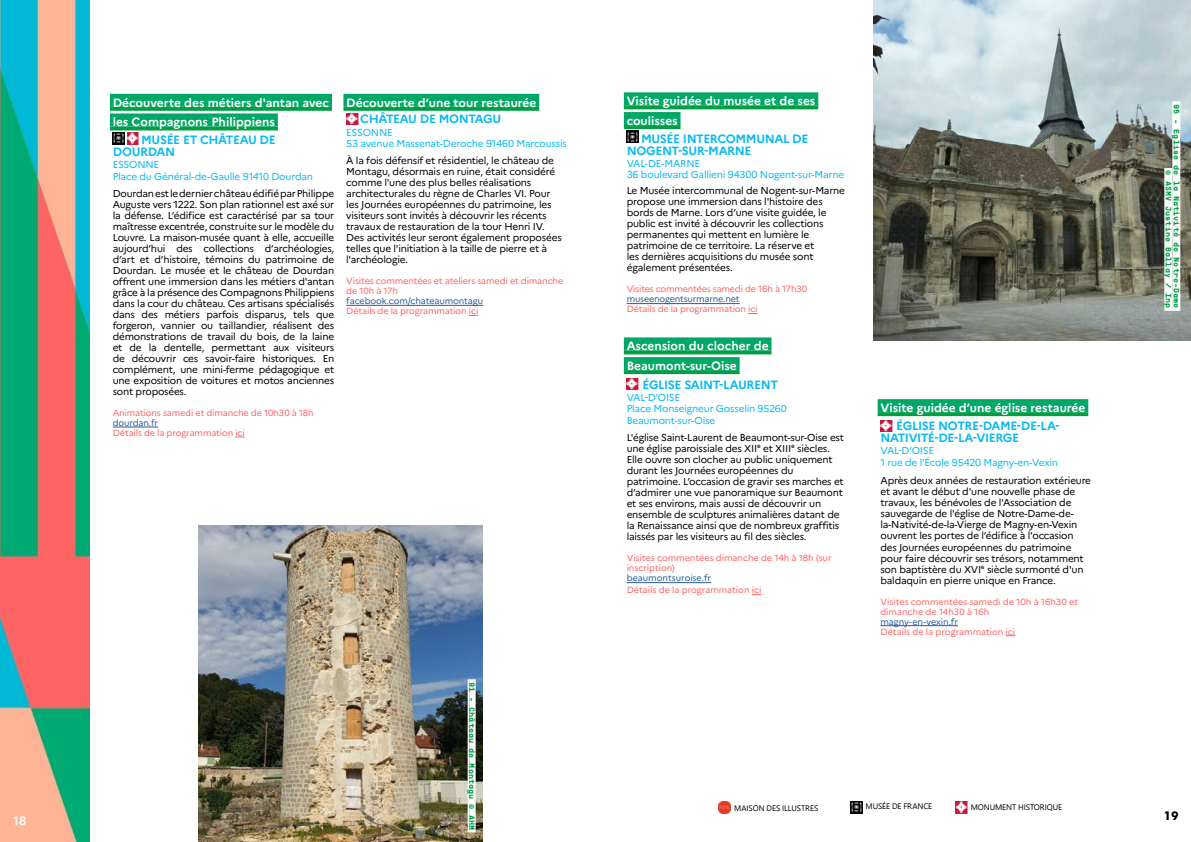
<style>
.page{position:relative;width:1191px;height:842px;background:#fff}
.page>*{position:absolute;margin:0;border:0;box-sizing:border-box;transform-origin:0 0}
.t1{font:700 12px/19.7px "Marianne";color:#fff}
.t2{font:700 12px/12px "Marianne";letter-spacing:-.035em;color:#0bbbef}
.t3{font:700 12px "Futura";color:#000}
.t4{font:10px/11px "Marianne";letter-spacing:-.02em;color:#000}
.t5{font:10px/11px "Marianne";letter-spacing:-.02em;color:#0bbbef}
.t6{font:9px/10px "Marianne";letter-spacing:-.01em;color:#ff6464}
.t7{font:9px "Marianne";letter-spacing:-.015em;color:#275b9b}
.t8{font:700 8px/8px "Supply";color:#009e45;text-align:right}
</style>
<div class="page">
<img style="left:0;top:0;width:89px;height:842px">
<img style="left:198px;top:526px;width:284px;height:316px">
<img style="left:873px;top:0;width:318px;height:340px">
<div style="left:469px;top:679px;width:6px;height:153px;background:#fff"></div>
<hr style="left:467px;top:679px;width:2px;height:153px;background:#fff">
<div style="left:1173px;top:101px;width:7px;height:210px;background:#fff"></div>
<hr style="left:1172px;top:101px;width:1px;height:210px;background:#fff">
<div style="left:1165px;top:168px;width:7px;height:143px;background:#fff"></div>
<hr style="left:1164px;top:168px;width:1px;height:143px;background:#fff">
<div style="left:877px;top:399px;width:211px;height:13px;background:#00a867"></div>
<svg style="left:877px;top:412px;width:211px;height:4px"></svg>
<hr style="left:880px;top:625px;width:78px;height:1px;background:#275b9b">
<svg style="left:880px;top:420px;width:12px;height:12px"></svg>
<div style="left:624px;top:92px;width:194px;height:13px;background:#00a867"></div>
<svg style="left:624px;top:105px;width:194px;height:4px"></svg>
<div style="left:624px;top:112px;width:56px;height:13px;background:#00a867"></div>
<svg style="left:624px;top:125px;width:56px;height:4px"></svg>
<hr style="left:626px;top:303px;width:113px;height:1px;background:#275b9b">
<div style="left:624px;top:337px;width:147px;height:13px;background:#00a867"></div>
<svg style="left:624px;top:350px;width:147px;height:4px"></svg>
<div style="left:624px;top:357px;width:115px;height:13px;background:#00a867"></div>
<svg style="left:624px;top:370px;width:115px;height:4px"></svg>
<hr style="left:626px;top:582px;width:85px;height:1px;background:#275b9b">
<svg style="left:626px;top:131px;width:13px;height:12px"></svg>
<svg style="left:626px;top:378px;width:12px;height:12px"></svg>
<div style="left:110px;top:94px;width:222px;height:13px;background:#00a867"></div>
<svg style="left:110px;top:107px;width:222px;height:4px"></svg>
<div style="left:110px;top:113px;width:168px;height:13px;background:#00a867"></div>
<svg style="left:110px;top:126px;width:168px;height:4px"></svg>
<hr style="left:113px;top:427px;width:45px;height:1px;background:#275b9b">
<svg style="left:113px;top:132px;width:26px;height:12px"></svg>
<div style="left:343px;top:94px;width:196px;height:13px;background:#00a867"></div>
<svg style="left:343px;top:107px;width:196px;height:4px"></svg>
<hr style="left:346px;top:305px;width:137px;height:1px;background:#275b9b">
<svg style="left:346px;top:113px;width:12px;height:11px"></svg>
<svg style="left:718px;top:801px;width:13px;height:12px"></svg>
<svg style="left:850px;top:801px;width:13px;height:12px"></svg>
<svg style="left:955px;top:802px;width:13px;height:11px"></svg>
<p class="t1" style="left:13px;top:811px;width:15px">18</p>
<p class="t1" style="left:113px;top:93px;width:218px">Découverte des métiers d'antan avec les Compagnons Philippiens</p>
<p class="t2" style="left:113px;top:134px;width:165px;text-indent:28px">MUSÉE ET CHÂTEAU DE<br>DOURDAN</p>
<p class="t5" style="left:113px;top:159px;width:202px;line-height:12px">ESSONNE<br>Place du Général-de-Gaulle 91410 Dourdan</p>
<p class="t4" style="left:113px;top:188px;width:223px;text-align:justify">Dourdan est le dernier château édifié par Philippe Auguste vers 1222. Son plan rationnel est axé sur la défense. L’édifice est caractérisé par sa tour maîtresse excentrée, construite sur le modèle du Louvre. La maison-musée quant à elle, accueille aujourd’hui des collections d’archéologies, d’art et d’histoire, témoins du patrimoine de Dourdan. Le musée et le château de Dourdan offrent une immersion dans les métiers d'antan grâce à la présence des Compagnons Philippiens dans la cour du château. Ces artisans spécialisés dans des métiers parfois disparus, tels que forgeron, vannier ou taillandier, réalisent des démonstrations de travail du bois, de la laine et de la dentelle, permettant aux visiteurs de découvrir ces savoir-faire historiques. En complément, une mini-ferme pédagogique et une exposition de voitures et motos anciennes sont proposées.</p>
<p class="t6" style="left:113px;top:408px;width:202px">Animations samedi et dimanche de 10h30 à 18h</p>
<p class="t7" style="left:113px;top:417px;width:47px">dourdan.fr</p>
<p class="t6" style="left:113px;top:428px;width:134px">Détails de la programmation ici</p>
<p class="t1" style="left:346px;top:93px;width:192px">Découverte d’une tour restaurée</p>
<p class="t2" style="left:360px;top:113px;width:142px">CHÂTEAU DE MONTAGU</p>
<p class="t5" style="left:346px;top:127px;width:222px">ESSONNE<br>53 avenue Massenat-Deroche 91460 Marcoussis</p>
<p class="t4" style="left:346px;top:155px;width:217px">À la fois défensif et résidentiel, le château de Montagu, désormais en ruine, était considéré comme l'une des plus belles réalisations architecturales du règne de Charles VI. Pour les Journées européennes du patrimoine, les visiteurs sont invités à découvrir les récents travaux de restauration de la tour Henri IV.<br>Des activités leur seront également proposées telles que l'initiation à la taille de pierre et à l'archéologie.</p>
<p class="t6" style="left:346px;top:276px;width:218px">Visites commentées et ateliers samedi et dimanche de 10h à 17h</p>
<p class="t7" style="left:346px;top:295px;width:138px">facebook.com/chateaumontagu</p>
<p class="t6" style="left:346px;top:306px;width:134px">Détails de la programmation ici</p>
<p class="t8" style="left:476px;top:681px;width:150px;rotate:90deg">91 - Château de Montagu © AHM</p>
<p class="t1" style="left:626px;top:91px;width:190px">Visite guidée du musée et de ses coulisses</p>
<p class="t2" style="left:626px;top:132px;width:183px;text-indent:14px">MUSÉE INTERCOMMUNAL DE<br>NOGENT-SUR-MARNE</p>
<p class="t5" style="left:626px;top:158px;width:219px">VAL-DE-MARNE<br>36 boulevard Gallieni 94300 Nogent-sur-Marne</p>
<p class="t4" style="left:626px;top:185px;width:220px">Le Musée intercommunal de Nogent-sur-Marne propose une immersion dans l'histoire des bords de Marne. Lors d’une visite guidée, le public est invité à découvrir les collections permanentes qui mettent en lumière le patrimoine de ce territoire. La réserve et<br>les dernières acquisitions du musée sont également présentées.</p>
<p class="t6" style="left:626px;top:284px;width:182px">Visites commentées samedi de 16h à 17h30</p>
<p class="t7" style="left:626px;top:294px;width:114px">museenogentsurmarne.net</p>
<p class="t6" style="left:626px;top:304px;width:132px">Détails de la programmation ici</p>
<p class="t1" style="left:626px;top:336px;width:143px">Ascension du clocher de<br>Beaumont-sur-Oise</p>
<p class="t2" style="left:642px;top:378px;width:137px">ÉGLISE SAINT-LAURENT</p>
<p class="t5" style="left:626px;top:392px;width:162px">VAL-D’OISE<br>Place Monseigneur Gosselin 95260</p>
<p class="t5" style="left:626px;top:415px;width:90px">Beaumont-sur-Oise</p>
<p class="t4" style="left:626px;top:432px;width:219px">L'église Saint-Laurent de Beaumont-sur-Oise est une église paroissiale des XIIe et XIIIe siècles.<br>Elle ouvre son clocher au public uniquement durant les Journées européennes du patrimoine. L’occasion de gravir ses marches et d’admirer une vue panoramique sur Beaumont et ses environs, mais aussi de découvrir un ensemble de sculptures animalières datant de la Renaissance ainsi que de nombreux graffitis laissés par les visiteurs au fil des siècles.</p>
<p class="t6" style="left:626px;top:553px;width:206px">Visites commentées dimanche de 14h à 18h (sur inscription)</p>
<p class="t7" style="left:626px;top:573px;width:86px">beaumontsuroise.fr</p>
<p class="t6" style="left:626px;top:585px;width:136px">Détails de la programmation ici</p>
<p class="t1" style="left:880px;top:398px;width:206px">Visite guidée d’une église restaurée</p>
<p class="t2" style="left:880px;top:419px;width:180px;text-indent:16px">ÉGLISE NOTRE-DAME-DE-LA-<br>NATIVITÉ-DE-LA-VIERGE</p>
<p class="t5" style="left:880px;top:444px;width:179px;line-height:12px">VAL-D’OISE<br>1 rue de l'École 95420 Magny-en-Vexin</p>
<p class="t4" style="left:880px;top:475px;width:212px">Après deux années de restauration extérieure et avant le début d'une nouvelle phase de travaux, les bénévoles de l'Association de sauvegarde de l'église de Notre-Dame-de&shy;la-Nativité-de-la-Vierge de Magny-en-Vexin ouvrent les portes de l’édifice à l'occasion des Journées européennes du patrimoine pour faire découvrir ses trésors, notamment son baptistère du XVIe siècle surmonté d'un baldaquin en pierre unique en France.</p>
<p class="t6" style="left:880px;top:596px;width:199px">Visites commentées samedi de 10h à 16h30 et dimanche de 14h30 à 16h</p>
<p class="t7" style="left:880px;top:616px;width:79px">magny-en-vexin.fr</p>
<p class="t6" style="left:880px;top:626px;width:136px">Détails de la programmation ici</p>
<p class="t8" style="left:1181px;top:104px;width:206px;rotate:90deg">95 - Eglise de la Nativité de Notre-Dame © ASMV Justine Ballay / Inp</p>
<p class="t3" style="left:1163px;top:807px;width:16px">19</p>
</div>
